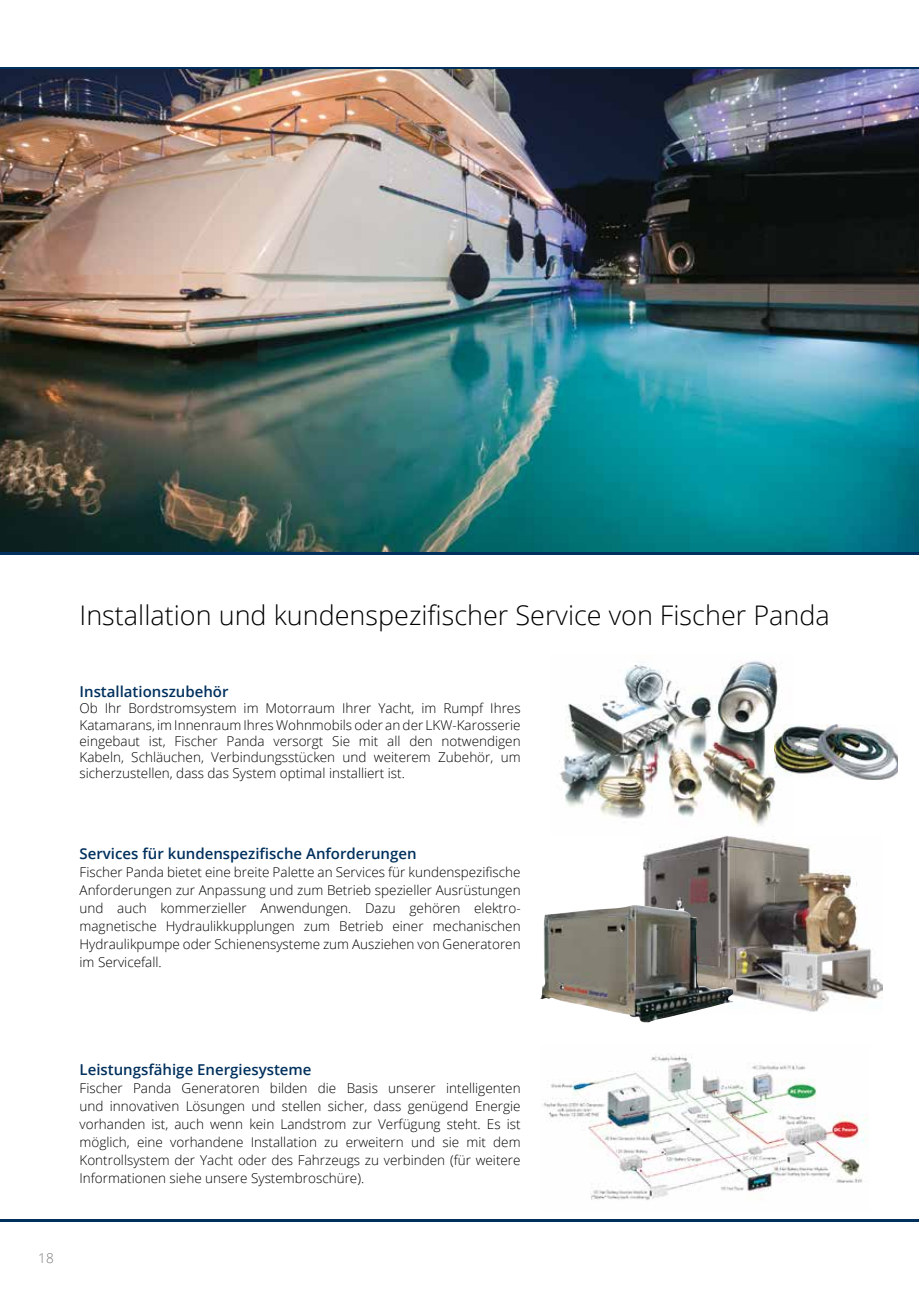
<style>
.page{position:relative;width:919px;height:1289px;background:#fff}
.page>*{position:absolute;margin:0;border:0;box-sizing:border-box;transform-origin:0 0}
.t1{font:300 27px "Open Sans";color:#000}
.t2{font:600 15px "Open Sans";color:#00305d}
.t3{font:300 13.5px/18px "Open Sans";color:#000;text-align:justify}
.t4{font:300 13.5px "Open Sans";color:#777776}
</style>
<div class="page">
<hr style="left:0;top:67px;width:918px;height:2px;background:#00305d">
<hr style="left:0;top:1219px;width:918px;height:2px;background:#00305d">
<img style="left:559px;top:661px;width:221px;height:164px">
<img style="left:774px;top:724px;width:123px;height:55px">
<img style="left:643px;top:835px;width:239px;height:177px">
<img style="left:543px;top:1056px;width:325px;height:144px">
<img style="left:540px;top:904px;width:194px;height:118px">
<img style="left:0;top:69px;width:918px;height:482px">
<hr style="left:0;top:551px;width:918px;height:3px;background:#00305d">
<h1 class="t1" style="left:80px;top:596px;width:751px">Installation und kundenspezifischer Service von Fischer Panda</h1>
<p class="t2" style="left:80px;top:681px;width:150px">Installationszubehör</p>
<p class="t3" style="left:80px;top:700px;width:442px;line-height:16.2px">Ob Ihr Bordstromsystem im Motorraum Ihrer Yacht, im Rumpf Ihres Katamarans, im Innenraum Ihres Wohnmobils oder an der LKW-Karosserie eingebaut ist, Fischer Panda versorgt Sie mit all den notwendigen Kabeln, Schläuchen, Verbindungsstücken und weiterem Zubehör, um sicherzustellen, dass das System optimal installiert ist.</p>
<p class="t2" style="left:80px;top:843px;width:338px">Services für kundenspezifische Anforderungen</p>
<p class="t3" style="left:80px;top:862px;width:442px">Fischer Panda bietet eine breite Palette an Services für kundenspezifische Anforderungen zur Anpassung und zum Betrieb spezieller Ausrüstungen und auch kommerzieller Anwendungen. Dazu gehören elektro&shy;magnetische Hydraulikkupplungen zum Betrieb einer mechanischen Hydraulikpumpe oder Schienensysteme zum Ausziehen von Generatoren im Servicefall.</p>
<p class="t2" style="left:80px;top:1059px;width:233px">Leistungsfähige Energiesysteme</p>
<p class="t3" style="left:80px;top:1078px;width:442px">Fischer Panda Generatoren bilden die Basis unserer intelligenten und innovativen Lösungen und stellen sicher, dass genügend Energie vorhanden ist, auch wenn kein Landstrom zur Verfügung steht. Es ist möglich, eine vorhandene Installation zu erweitern und sie mit dem Kontrollsystem der Yacht oder des Fahrzeugs zu verbinden (für weitere Informationen siehe unsere Systembroschüre).</p>
<p class="t4" style="left:38px;top:1249px;width:17px">18</p>
</div>
